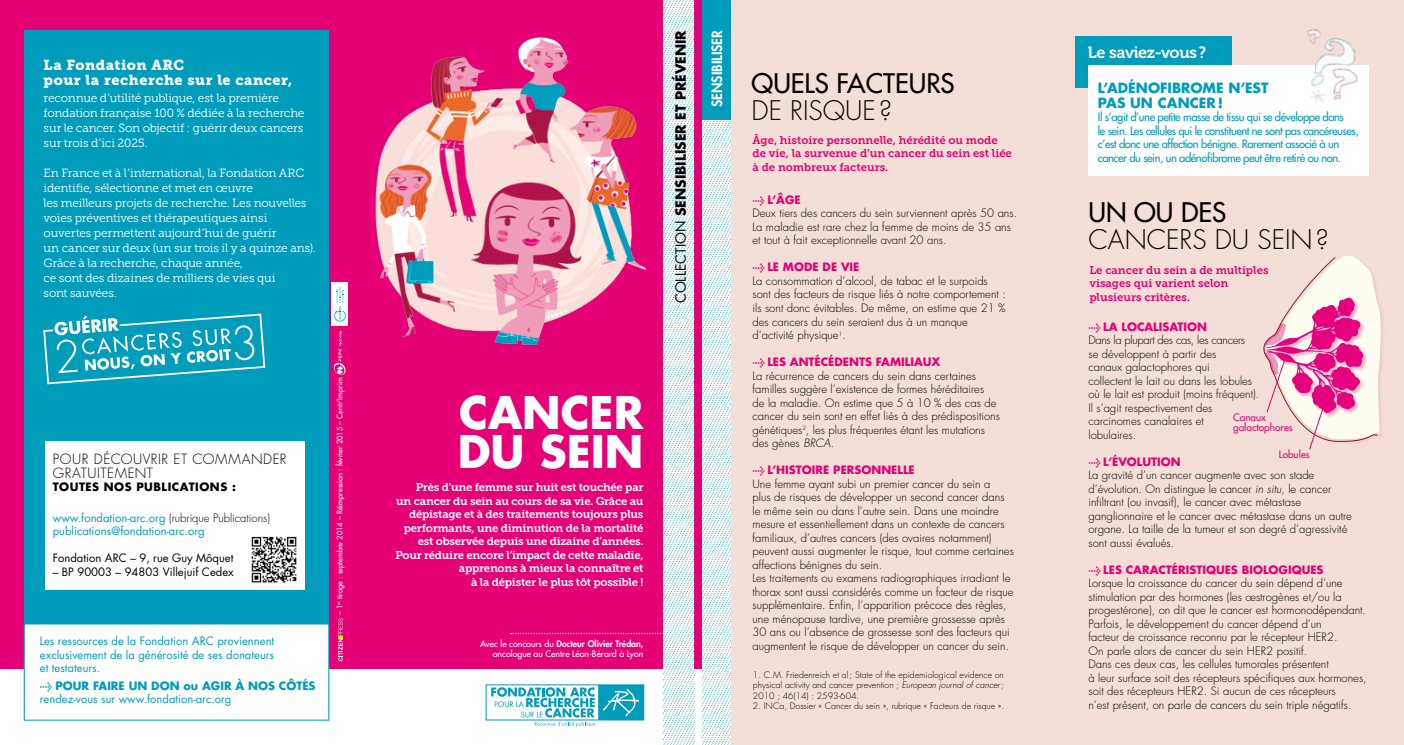
<style>
.page{position:relative;width:1404px;height:745px;background:#fff}
.page>*{position:absolute;margin:0;border:0;box-sizing:border-box;transform-origin:0 0}
.t1{font:700 43.75px/39px "Futura Std";color:#fff}
.t2{font:300 26.25px "Futura Std";color:#000}
.t3{font:500 26.25px "Futura Std";color:#000}
.t4{font:16.25px "Museo 700";letter-spacing:-.02em;color:#fff}
.t5{font:14.38px/15px "Museo Slab 900";letter-spacing:.04em;color:#fff}
.t6{font:300 13.75px/14px "Futura Std";letter-spacing:.04em;color:#000}
.t7{font:700 13.75px "Futura Std";color:#000}
.t8{font:700 13.75px/15px "Futura Std";color:#009cbc}
.t9{font:800 13.75px "Futura Std";color:#fff}
.t10{font:11.88px/15px "Museo Slab 300";letter-spacing:-.02em;color:#fff}
.t11{font:300 11.25px/13.5px "Futura Std";color:#000}
.t12{font:11.25px/13.5px "Museo Slab 700";letter-spacing:-.02em;color:#fff;text-align:right}
.t13{font:11.25px/13.5px "Futura Std";color:#009cbc}
.t14{font:500 11.25px/13.5px "Futura Std";letter-spacing:-.04em;color:#009cbc}
.t15{font:11.25px/13.5px "Museo Slab 700";color:#e60076}
.t16{font:11.25px "Futura Std";color:#000}
.t17{font:700 11.25px "Futura Std";letter-spacing:.045em;color:#000}
.t18{font:500 10px/10px "Futura Std";color:#e60076}
.t19{font:300 8.75px/10.5px "Futura Std";color:#000;text-align:justify}
.t20{font:500 8.75px/10.5px "Futura Std";color:#fff;text-align:right}
.t21{font:500 7.5px "Futura Std";color:#fff}
.s1{font-weight:300;color:#000}
.s2{font-family:"Meta Plus";font-weight:700;font-size:10px}
.s3{font-weight:700}
.s4{font-weight:400}
.s5{font-weight:800}
.s6{font-family:"Meta Plus";font-weight:700;font-size:10px;color:#e60076}
.s7{font-weight:700;color:#e60076}
.s8{font-style:italic}
</style>
<div class="page">
<div style="left:351px;top:0;width:351px;height:668px;background:#e60076"></div>
<div style="left:0;top:0;width:351px;height:668px;background:#e60076"></div>
<div style="left:728px;top:0;width:675px;height:744px;background:#f3dfd7"></div>
<div style="left:24px;top:30px;width:305px;height:687px;background:#009cbc"></div>
<div style="left:24px;top:623px;width:305px;height:97px;background:#fff;border:1px solid #009cbc"></div>
<div style="left:1075px;top:36px;width:156px;height:29px;background:#009cbc"></div>
<div style="left:1087px;top:65px;width:281px;height:110px;background:#fff"></div>
<div style="left:45px;top:440px;width:259px;height:149px;background:#fff"></div>
<img style="left:251px;top:536px;width:46px;height:47px">
<svg style="left:43px;top:313px;width:222px;height:71px"></svg>
<svg style="left:485px;top:0;width:642px;height:745px"></svg>
<img style="left:375px;top:14px;width:279px;height:341px">
<svg style="left:1263px;top:256px;width:119px;height:194px"></svg>
<img style="left:1307px;top:29px;width:51px;height:73px">
<svg style="left:338px;top:618px;width:4px;height:43px"></svg>
<svg style="left:334px;top:330px;width:11px;height:45px"></svg>
<div style="left:332px;top:282px;width:16px;height:43px;background:#fff"></div>
<svg style="left:334px;top:286px;width:12px;height:35px"></svg>
<p class="t5" style="left:44px;top:57px;width:250px">La Fondation ARC<br>pour la recherche sur le cancer,</p>
<p class="t10" style="left:44px;top:91px;width:262px">reconnue d’utilité publique, est la première fondation française 100 % dédiée à la recherche sur le cancer. Son objectif : guérir deux cancers sur trois d’ici 2025.</p>
<p class="t10" style="left:44px;top:166px;width:274px">En France et à l’international, la Fondation ARC identifie, sélectionne et met en œuvre<br>les meilleurs projets de recherche. Les nouvelles voies préventives et thérapeutiques ainsi ouvertes permettent aujourd’hui de guérir<br>un cancer sur deux (un sur trois il y a quinze ans).<br>Grâce à la recherche, chaque année,<br>ce sont des dizaines de milliers de vies qui<br>sont sauvées.</p>
<p class="t6" style="left:53px;top:451px;width:235px">POUR DÉCOUVRIR ET COMMANDER<br>GRATUITEMENT</p>
<p class="t17" style="left:53px;top:479px;width:184px">TOUTES NOS PUBLICATIONS :</p>
<p class="t13" style="left:53px;top:510px;width:219px">www.fondation-arc.org <span class="s1">(rubrique Publications) </span>publications@fondation-arc.org</p>
<p class="t16" style="left:53px;top:550px;width:182px">Fondation ARC – 9, rue Guy Môquet</p>
<p class="t16" style="left:53px;top:564px;width:182px">– BP 90003 – 94803 Villejuif Cedex</p>
<p class="t13" style="left:40px;top:633px;width:236px;text-align:justify">Les ressources de la Fondation ARC proviennent exclusivement de la générosité de ses donateurs et testateurs.</p>
<p class="t13" style="left:40px;top:678px;width:277px"><span class="s2">&gt;</span> <span class="s3">POUR FAIRE UN DON ou AGIR À NOS CÔTÉS </span>rendez-vous sur www.fondation-arc.org</p>
<p class="t21" style="left:335px;top:614px;width:238px;rotate:-90deg">– 1<sup>er</sup> tirage : septembre 2014 – Réimpression : février 2015 – Centr’Imprim</p>
<p class="t7" style="left:671px;top:303px;width:274px;rotate:-90deg"><span class="s4">COLLECTION</span> SENSIBILISER ET PRÉVENIR</p>
<p class="t9" style="left:708px;top:107px;width:78px;rotate:-90deg">SENSIBILISER</p>
<h1 class="t1" style="left:457px;top:392px;width:187px">CANCER<br>DU SEIN</h1>
<p class="t12" style="left:395px;top:480px;width:249px">Près d’une femme sur huit est touchée par<br>un cancer du sein au cours de sa vie. Grâce au dépistage et à des traitements toujours plus performants, une diminution de la mortalité est observée depuis une dizaine d’années.<br>Pour réduire encore l’impact de cette maladie, apprenons à mieux la connaître et<br>à la dépister le plus tôt possible !</p>
<p class="t20" style="left:480px;top:637px;width:165px">Avec le concours du <span class="s5">Docteur Olivier Trédan, </span>oncologue au Centre Léon-Bérard à Lyon</p>
<h2 class="t3" style="left:751px;top:67px;width:204px">QUELS FACTEURS</h2>
<h2 class="t2" style="left:751px;top:94px;width:142px">DE RISQUE?</h2>
<p class="t15" style="left:752px;top:133px;width:261px">Âge, histoire personnelle, hérédité ou mode de vie, la survenue d’un cancer du sein est liée à de nombreux facteurs.</p>
<p class="t11" style="left:752px;top:193px;width:266px"><span class="s6">&gt;</span> <span class="s7">L’ÂGE<br></span>Deux tiers des cancers du sein surviennent après 50 ans.<br>La maladie est rare chez la femme de moins de 35 ans et tout à fait exceptionnelle avant 20 ans.</p>
<p class="t11" style="left:752px;top:261px;width:255px"><span class="s6">&gt;</span> <span class="s7">LE MODE DE VIE<br></span>La consommation d’alcool, de tabac et le surpoids sont des facteurs de risque liés à notre comportement : ils sont donc évitables. De même, on estime que 21 % des cancers du sein seraient dus à un manque d’activité physique<sup>1</sup>.</p>
<p class="t11" style="left:752px;top:355px;width:249px"><span class="s6">&gt;</span> <span class="s7">LES ANTÉCÉDENTS FAMILIAUX<br></span>La récurrence de cancers du sein dans certaines familles suggère l’existence de formes héréditaires<br>de la maladie. On estime que 5 à 10 % des cas de cancer du sein sont en effet liés à des prédispositions génétiques<sup>2</sup>, les plus fréquentes étant les mutations des gènes <span class="s8">BRCA</span>.</p>
<p class="t11" style="left:752px;top:463px;width:263px"><span class="s6">&gt;</span> <span class="s7">L’HISTOIRE PERSONNELLE<br></span>Une femme ayant subi un premier cancer du sein a<br>plus de risques de développer un second cancer dans le même sein ou dans l’autre sein. Dans une moindre mesure et essentiellement dans un contexte de cancers familiaux, d’autres cancers (des ovaires notamment) peuvent aussi augmenter le risque, tout comme certaines affections bénignes du sein.<br>Les traitements ou examens radiographiques irradiant le thorax sont aussi considérés comme un facteur de risque supplémentaire. Enfin, l’apparition précoce des règles, une ménopause tardive, une première grossesse après 30 ans ou l’absence de grossesse sont des facteurs qui augmentent le risque de développer un cancer du sein.</p>
<p class="t19" style="left:753px;top:669px;width:252px">1. C.M. Friedenreich et al; State of the epidemiological evidence on physical activity and cancer prevention ; <span class="s8">European journal of cancer; </span>2010 ; 46(14) : 2593-604.</p>
<p class="t19" style="left:753px;top:700px;width:252px">2. INCa, Dossier « Cancer du sein », rubrique « Facteurs de risque ».</p>
<h3 class="t4" style="left:1087px;top:43px;width:120px">Le saviez-vous?</h3>
<p class="t8" style="left:1097px;top:80px;width:172px">L’ADÉNOFIBROME N’EST<br>PAS UN CANCER!</p>
<p class="t14" style="left:1097px;top:110px;width:262px">Il s’agit d’une petite masse de tissu qui se développe dans<br>le sein. Les cellules qui le constituent ne sont pas cancéreuses, c’est donc une affection bénigne. Rarement associé à un cancer du sein, un adénofibrome peut être retiré ou non.</p>
<h2 class="t3" style="left:1088px;top:196px;width:139px">UN OU DES</h2>
<h2 class="t2" style="left:1088px;top:223px;width:242px">CANCERS DU SEIN?</h2>
<p class="t15" style="left:1089px;top:263px;width:181px">Le cancer du sein a de multiples visages qui varient selon plusieurs critères.</p>
<p class="t11" style="left:1088px;top:320px;width:172px"><span class="s6">&gt;</span> <span class="s7">LA LOCALISATION<br></span>Dans la plupart des cas, les cancers<br>se développent à partir des<br>canaux galactophores qui<br>collectent le lait ou dans les lobules où le lait est produit (moins fréquent).<br>Il s’agit respectivement des carcinomes canalaires et<br>lobulaires.</p>
<p class="t11" style="left:1088px;top:455px;width:265px"><span class="s6">&gt;</span> <span class="s7">L’ÉVOLUTION<br></span>La gravité d’un cancer augmente avec son stade d’évolution. On distingue le cancer <span class="s8">in situ,</span> le cancer infiltrant (ou invasif), le cancer avec métastase ganglionnaire et le cancer avec métastase dans un autre organe. La taille de la tumeur et son degré d’agressivité sont aussi évalués.</p>
<p class="t11" style="left:1088px;top:563px;width:280px"><span class="s6">&gt;</span> <span class="s7">LES CARACTÉRISTIQUES BIOLOGIQUES<br></span>Lorsque la croissance du cancer du sein dépend d’une stimulation par des hormones (les œstrogènes et/ou la progestérone), on dit que le cancer est hormonodépendant.<br>Parfois, le développement du cancer dépend d’un<br>facteur de croissance reconnu par le récepteur HER2.<br>On parle alors de cancer du sein HER2 positif.<br>Dans ces deux cas, les cellules tumorales présentent<br>à leur surface soit des récepteurs spécifiques aux hormones, soit des récepteurs HER2. Si aucun de ces récepteurs<br>n’est présent, on parle de cancers du sein triple négatifs.</p>
<p class="t18" style="left:1232px;top:412px;width:61px">Canaux galactophores</p>
<p class="t18" style="left:1278px;top:448px;width:32px">Lobules</p>
</div>
